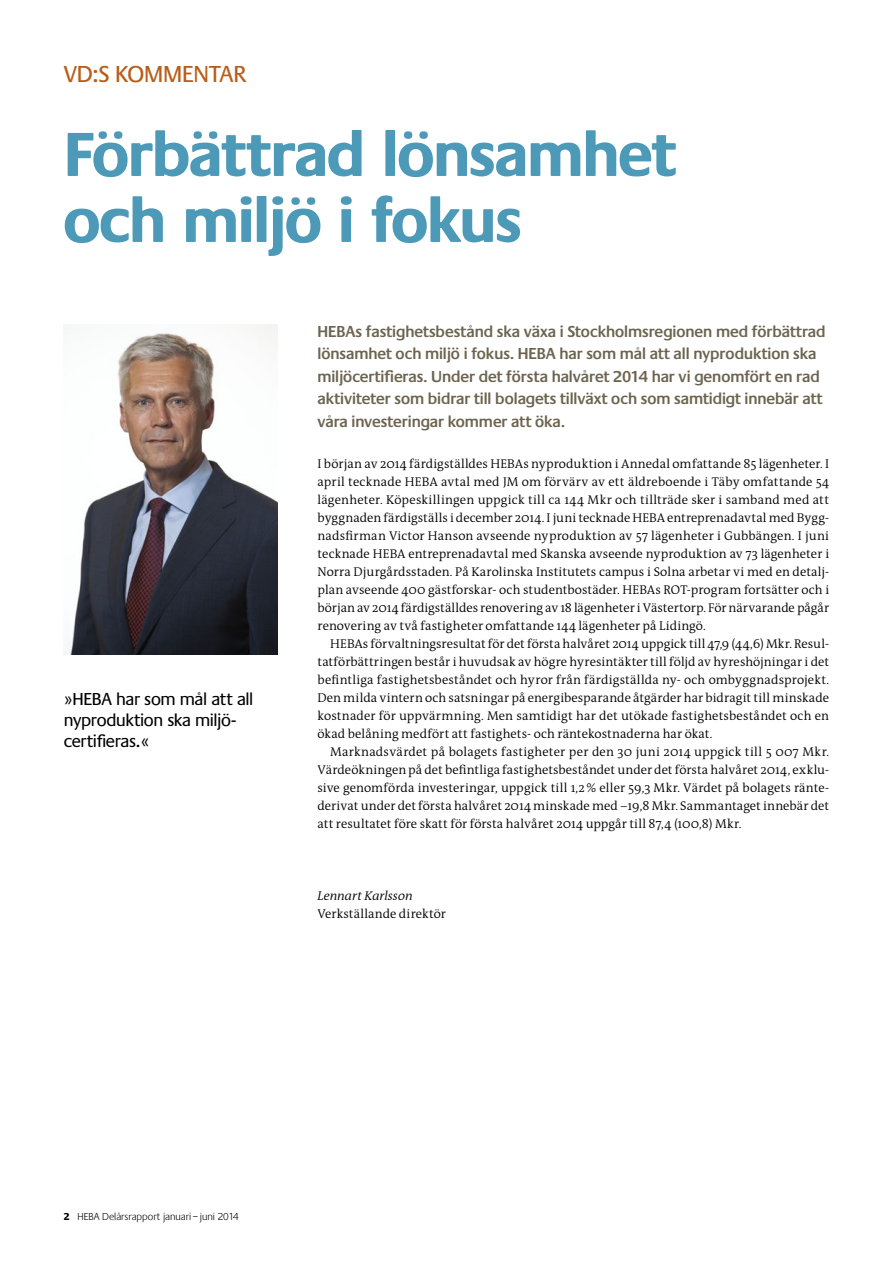
<style>
.page{position:relative;width:893px;height:1263px;background:#fff}
.page>*{position:absolute;margin:0;border:0;box-sizing:border-box;transform-origin:0 0}
.t1{font:700 64.5px/66px "Praxis";letter-spacing:-.02em;color:#4d9ab8}
.t2{font:24px "Praxis";color:#b95d18}
.t3{font:18px/21px "Praxis";letter-spacing:-.02em;color:#000}
.t4{font:600 16.5px/22.5px "Praxis";color:#6c644f}
.t5{font:300 12.75px/18px "The Antiqua B4";letter-spacing:.005em;color:#000;text-align:justify}
.t6{font:italic 300 12.75px "The Antiqua B4 i";color:#000}
.t7{font:300 10.5px "Praxis";color:#000}
.s1{font-weight:700}
</style>
<div class="page">
<img style="left:64px;top:325px;width:214px;height:329px">
<h2 class="t2" style="left:64px;top:61px;width:159px">VD:s kommentar</h2>
<h1 class="t1" style="left:64px;top:123px;width:614px">Förbättrad lönsamhet och miljö i fokus</h1>
<h3 class="t3" style="left:64px;top:689px;width:191px">»HEBA har som mål att all nyproduktion ska miljö&shy;certifieras.«</h3>
<p class="t4" style="left:317px;top:320px;width:510px">HEBAs fastighetsbestånd ska växa i Stockholmsregionen med förbättrad lönsamhet och miljö i fokus. HEBA har som mål att all nyproduktion ska miljöcertifieras. Under det första halvåret 2014 har vi genomfört en rad aktiviteter som bidrar till bolagets tillväxt och som samtidigt innebär att våra investeringar kommer att öka.</p>
<p class="t5" style="left:317px;top:455px;width:513px">I början av 2014 färdigställdes HEBAs nyproduktion i Annedal omfattande 85 lägenheter. I april tecknade HEBA avtal med JM om förvärv av ett äldreboende i Täby omfattande 54 lägenheter. Köpeskillingen uppgick till ca 144 Mkr och tillträde sker i samband med att byggnaden färdigställs i december 2014. I juni tecknade HEBA entreprenadavtal med Bygg&shy;nadsfirman Victor Hanson avseende nyproduktion av 57 lägenheter i Gubbängen. I juni tecknade HEBA entreprenadavtal med Skanska avseende nyproduktion av 73 lägenheter i Norra Djurgårdsstaden. På Karolinska Institutets campus i Solna arbetar vi med en detalj&shy;plan avseende 400 gästforskar- och studentbostäder. HEBAs ROT-program fortsätter och i början av 2014 färdigställdes renovering av 18 lägenheter i Västertorp. För närvarande pågår renovering av två fastigheter omfattande 144 lägenheter på Lidingö.</p>
<p class="t5" style="left:317px;top:635px;width:513px;text-indent:13px">HEBAs förvaltningsresultat för det första halvåret 2014 uppgick till 47,9 (44,6) Mkr. Resul&shy;tatförbättringen består i huvudsak av högre hyresintäkter till följd av hyreshöjningar i det befintliga fastighetsbeståndet och hyror från färdigställda ny- och ombyggnadsprojekt.<br>Den milda vintern och satsningar på energibesparande åtgärder har bidragit till minskade kostnader för uppvärmning. Men samtidigt har det utökade fastighetsbeståndet och en ökad belåning medfört att fastighets- och räntekostnaderna har ökat.</p>
<p class="t5" style="left:317px;top:743px;width:513px;text-indent:13px">Marknadsvärdet på bolagets fastigheter per den 30 juni 2014 uppgick till 5 007 Mkr.<br>Värdeökningen på det befintliga fastighetsbeståndet under det första halvåret 2014, exklu&shy;sive genomförda investeringar, uppgick till 1,2% eller 59,3 Mkr. Värdet på bolagets ränte&shy;derivat under det första halvåret 2014 minskade med −19,8 Mkr. Sammantaget innebär det att resultatet före skatt för första halvåret 2014 uppgår till 87,4 (100,8) Mkr.</p>
<p class="t6" style="left:317px;top:889px;width:97px">Lennart Karlsson</p>
<p class="t5" style="left:317px;top:905px;width:130px">Verkställande direktör</p>
<p class="t7" style="left:64px;top:1211px;width:177px"><span class="s1">2</span> HEBA Delårsrapport januari – juni 2014</p>
</div>
